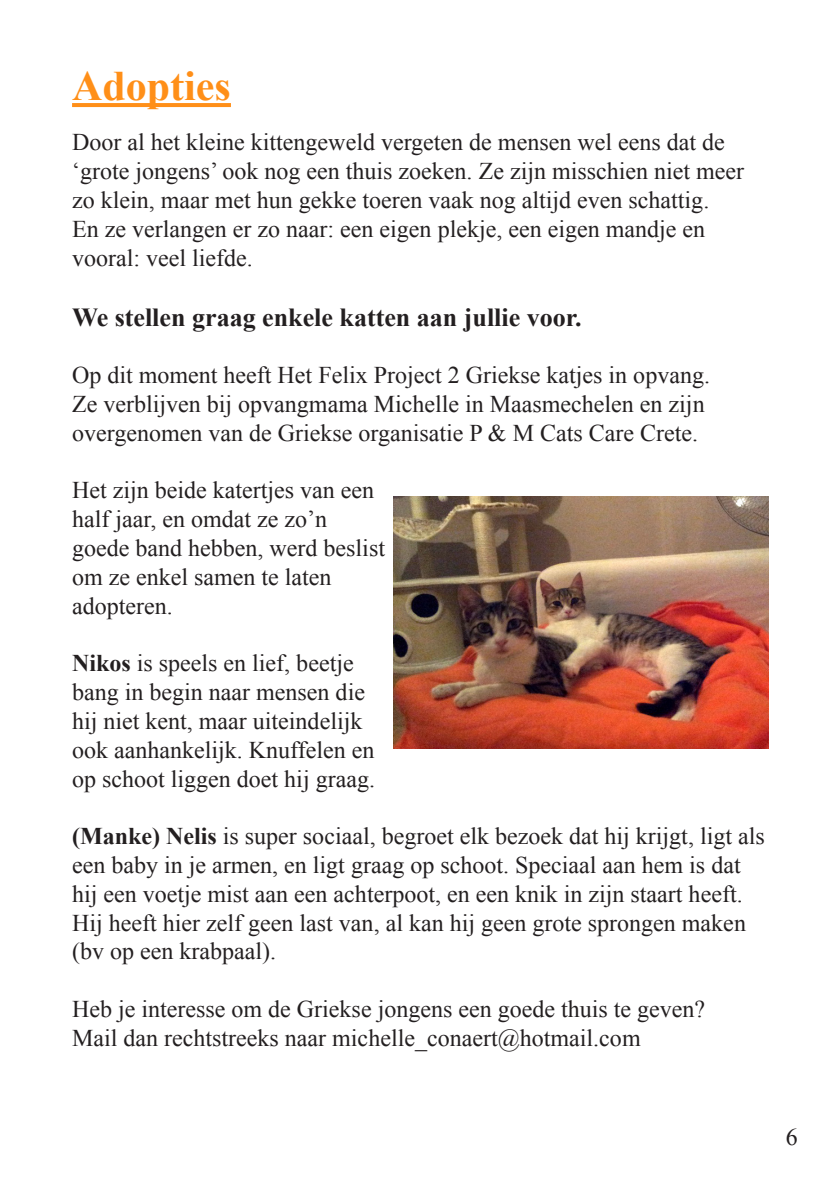
<style>
.page{position:relative;width:840px;height:1191px;background:#fff}
.page>*{position:absolute;margin:0;border:0;box-sizing:border-box;transform-origin:0 0}
.t1{font:700 42px "Times New Roman";color:#ff8f18}
.t2{font:700 26px "Times New Roman";color:#231f20}
.t3{font:24px/28.8px "Times New Roman";color:#231f20}
.s1{font-weight:700}
</style>
<div class="page">
<hr style="left:72px;top:103px;width:159px;height:4px;background:#ff8f18">
<img style="left:393px;top:496px;width:375px;height:252px">
<p class="t1" style="left:72px;top:56px;width:160px">Adopties</p>
<p class="t3" style="left:72px;top:127px;width:673px">Door al het kleine kittengeweld vergeten de mensen wel eens dat de ‘grote jongens’ ook nog een thuis zoeken. Ze zijn misschien niet meer zo klein, maar met hun gekke toeren vaak nog altijd even schattig.</p>
<p class="t3" style="left:72px;top:213px;width:634px">En ze verlangen er zo naar: een eigen plekje, een eigen mandje en vooral: veel liefde.</p>
<p class="t2" style="left:72px;top:298px;width:510px">We stellen graag enkele katten aan jullie voor.</p>
<p class="t3" style="left:72px;top:360px;width:639px">Op dit moment heeft Het Felix Project 2 Griekse katjes in opvang.<br>Ze verblijven bij opvangmama Michelle in Maasmechelen en zijn overgenomen van de Griekse organisatie P &amp; M Cats Care Crete.</p>
<p class="t3" style="left:72px;top:475px;width:303px">Het zijn beide katertjes van een half jaar, en omdat ze zo’n</p>
<p class="t3" style="left:72px;top:533px;width:314px">goede band hebben, werd beslist om ze enkel samen te laten adopteren.</p>
<p class="t3" style="left:72px;top:648px;width:304px"><span class="s1">Nikos</span> is speels en lief, beetje bang in begin naar mensen die hij niet kent, maar uiteindelijk ook aanhankelijk. Knuffelen en op schoot liggen doet hij graag.</p>
<p class="t3" style="left:72px;top:821px;width:693px"><span class="s1">(Manke) Nelis</span> is super sociaal, begroet elk bezoek dat hij krijgt, ligt als een baby in je armen, en ligt graag op schoot. Speciaal aan hem is dat hij een voetje mist aan een achterpoot, en een knik in zijn staart heeft.<br>Hij heeft hier zelf geen last van, al kan hij geen grote sprongen maken (bv op een krabpaal).</p>
<p class="t3" style="left:72px;top:993px;width:634px">Heb je interesse om de Griekse jongens een goede thuis te geven?</p>
<p class="t3" style="left:72px;top:1022px;width:569px">Mail dan rechtstreeks naar michelle_conaert@hotmail.com</p>
<p class="t3" style="left:785px;top:1121px;width:13px">6</p>
</div>
